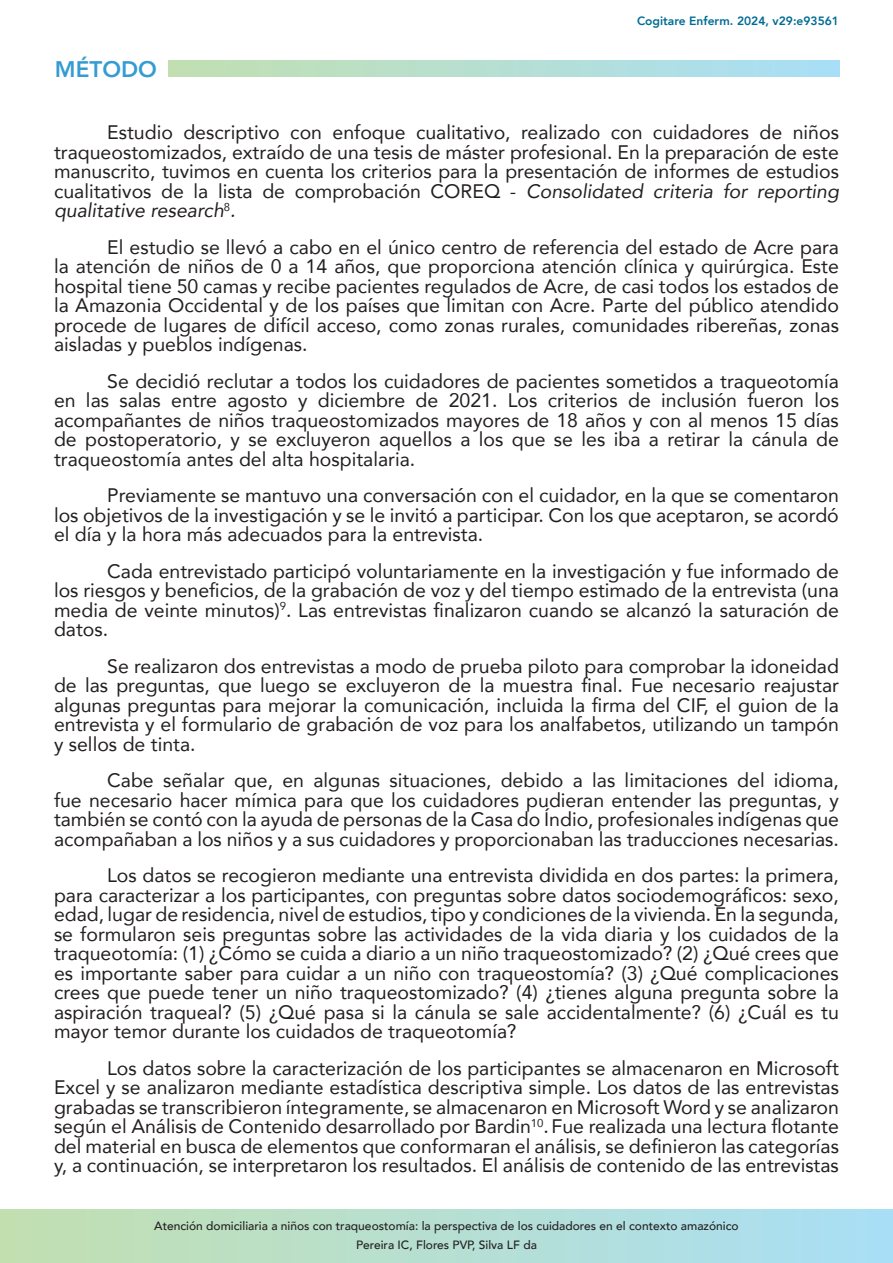
<style>
.page{position:relative;width:893px;height:1263px;background:#fff}
.page>*{position:absolute;margin:0;border:0;box-sizing:border-box;transform-origin:0 0}
.t1{font:800 22.5px "Avenir";color:#349bd3}
.t2{font:19.5px/19.5px "Avenir";color:#231f20;text-align:justify}
.t3{font:500 12px/18.6px "Avenir";color:#231f20;text-align:center}
.t4{font:800 12px "Avenir";color:#006c95}
.s1{font-style:italic}
</style>
<div class="page">
<svg style="left:0;top:1209px;width:893px;height:54px;background:#b6dfd2"></svg>
<div style="left:169px;top:60px;width:671px;height:17px;background:linear-gradient(to right,#c2dfb1,#a9dff7)"></div>
<p class="t1" style="left:55px;top:48px;width:104px">MÉTODO</p>
<p class="t4" style="left:637px;top:10px;width:203px">Cogitare Enferm. 2024, v29:e93561</p>
<p class="t2" style="left:54px;top:122px;width:786px;text-indent:53px">Estudio descriptivo con enfoque cualitativo, realizado con cuidadores de niños traqueostomizados, extraído de una tesis de máster profesional. En la preparación de este manuscrito, tuvimos en cuenta los criterios para la presentación de informes de estudios cualitativos de la lista de comprobación COREQ - <span class="s1">Consolidated criteria for reporting qualitative research</span><sup>8</sup><span class="s1">.</span></p>
<p class="t2" style="left:54px;top:237px;width:787px;text-indent:53px">El estudio se llevó a cabo en el único centro de referencia del estado de Acre para la atención de niños de 0 a 14 años, que proporciona atención clínica y quirúrgica. Este hospital tiene 50 camas y recibe pacientes regulados de Acre, de casi todos los estados de la Amazonia Occidental y de los países que limitan con Acre. Parte del público atendido procede de lugares de difícil acceso, como zonas rurales, comunidades ribereñas, zonas aisladas y pueblos indígenas.</p>
<p class="t2" style="left:54px;top:371px;width:786px;text-indent:53px">Se decidió reclutar a todos los cuidadores de pacientes sometidos a traqueotomía en las salas entre agosto y diciembre de 2021. Los criterios de inclusión fueron los acompañantes de niños traqueostomizados mayores de 18 años y con al menos 15 días de postoperatorio, y se excluyeron aquellos a los que se les iba a retirar la cánula de traqueostomía antes del alta hospitalaria.</p>
<p class="t2" style="left:54px;top:485px;width:786px;text-indent:53px">Previamente se mantuvo una conversación con el cuidador, en la que se comentaron los objetivos de la investigación y se le invitó a participar. Con los que aceptaron, se acordó el día y la hora más adecuados para la entrevista.</p>
<p class="t2" style="left:54px;top:561px;width:786px;text-indent:53px">Cada entrevistado participó voluntariamente en la investigación y fue informado de los riesgos y beneficios, de la grabación de voz y del tiempo estimado de la entrevista (una media de veinte minutos)<sup>9</sup>. Las entrevistas finalizaron cuando se alcanzó la saturación de datos.</p>
<p class="t2" style="left:54px;top:656px;width:786px;text-indent:53px">Se realizaron dos entrevistas a modo de prueba piloto para comprobar la idoneidad de las preguntas, que luego se excluyeron de la muestra final. Fue necesario reajustar algunas preguntas para mejorar la comunicación, incluida la firma del CIF, el guion de la entrevista y el formulario de grabación de voz para los analfabetos, utilizando un tampón y sellos de tinta.</p>
<p class="t2" style="left:54px;top:770px;width:786px;text-indent:53px">Cabe señalar que, en algunas situaciones, debido a las limitaciones del idioma, fue necesario hacer mímica para que los cuidadores pudieran entender las preguntas, y también se contó con la ayuda de personas de la Casa do Índio, profesionales indígenas que acompañaban a los niños y a sus cuidadores y proporcionaban las traducciones necesarias.</p>
<p class="t2" style="left:54px;top:865px;width:786px;text-indent:53px">Los datos se recogieron mediante una entrevista dividida en dos partes: la primera, para caracterizar a los participantes, con preguntas sobre datos sociodemográficos: sexo, edad, lugar de residencia, nivel de estudios, tipo y condiciones de la vivienda. En la segunda, se formularon seis preguntas sobre las actividades de la vida diaria y los cuidados de la traqueotomía: (1) ¿Cómo se cuida a diario a un niño traqueostomizado? (2) ¿Qué crees que es importante saber para cuidar a un niño con traqueostomía? (3) ¿Qué complicaciones crees que puede tener un niño traqueostomizado? (4) ¿tienes alguna pregunta sobre la aspiración traqueal? (5) ¿Qué pasa si la cánula se sale accidentalmente? (6) ¿Cuál es tu mayor temor durante los cuidados de traqueotomía?</p>
<p class="t2" style="left:54px;top:1058px;width:786px;text-indent:53px">Los datos sobre la caracterización de los participantes se almacenaron en Microsoft Excel y se analizaron mediante estadística descriptiva simple. Los datos de las entrevistas grabadas se transcribieron íntegramente, se almacenaron en Microsoft Word y se analizaron según el Análisis de Contenido desarrollado por Bardin<sup>10</sup>.Fue realizada una lectura flotante del material en busca de elementos que conformaran el análisis, se definieron las categorías y, a continuación, se interpretaron los resultados. El análisis de contenido de las entrevistas</p>
<p class="t3" style="left:154px;top:1216px;width:586px">Atención domiciliaria a niños con traqueostomía: la perspectiva de los cuidadores en el contexto amazónico<br>Pereira IC, Flores PVP, Silva LF da</p>
</div>
